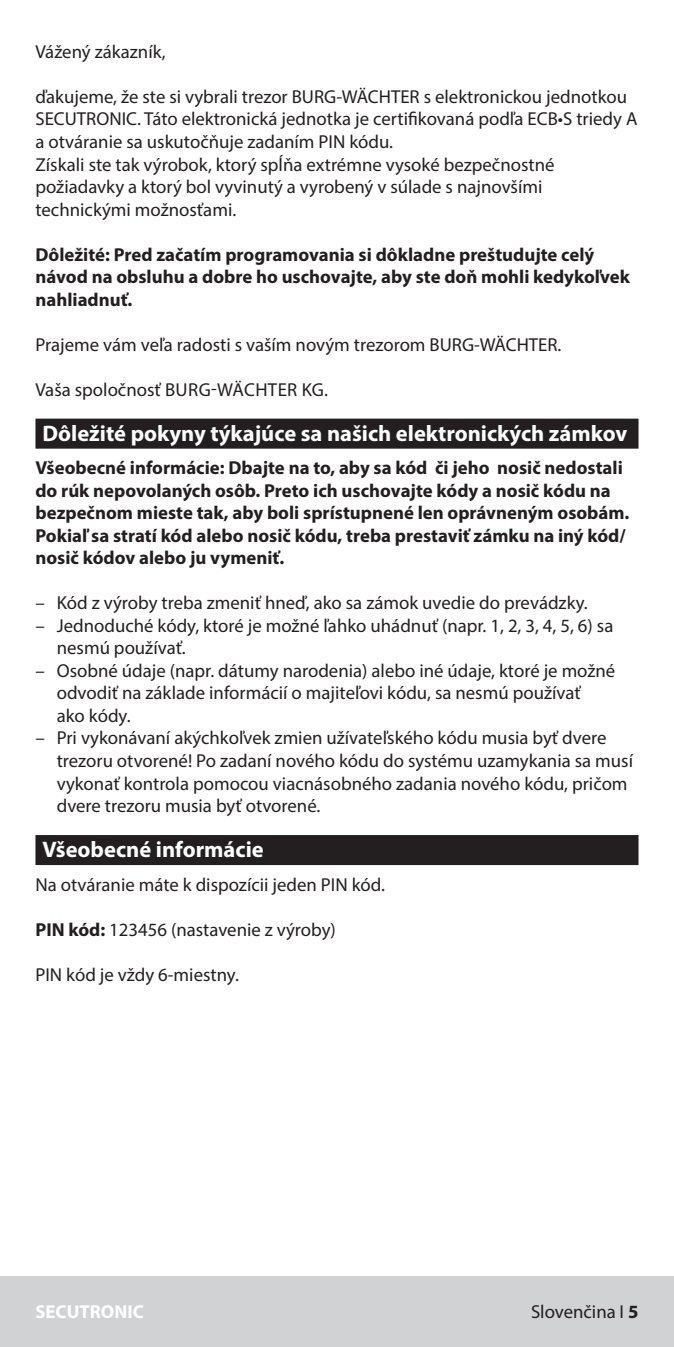
<style>
.page{position:relative;width:674px;height:1347px;background:#fff}
.page>*{position:absolute;margin:0;border:0;box-sizing:border-box;transform-origin:0 0}
.t1{font:700 22.5px "Myriad Pro";color:#fff}
.t2{font:18.75px/22.5px "Myriad Pro";color:#231f20}
.t3{font:700 18.75px/22.5px "Myriad Pro";color:#231f20}
.t4{font:700 18.75px "Myriad Pro";color:#fff}
.s1{font-weight:700}
</style>
<div class="page">
<div style="left:0;top:1276px;width:673px;height:70px;background:#d1d2d4"></div>
<div style="left:35px;top:418px;width:603px;height:30px;background:#231f20"></div>
<div style="left:35px;top:835px;width:603px;height:30px;background:#231f20"></div>
<p class="t2" style="left:35px;top:40px;width:132px">Vážený zákazník,</p>
<p class="t2" style="left:35px;top:85px;width:603px">ďakujeme, že ste si vybrali trezor BURG-WÄCHTER s elektronickou jednotkou SECUTRONIC. Táto elektronická jednotka je certifikovaná podľa ECB•S triedy A a otváranie sa uskutočňuje zadaním PIN kódu.<br>Získali ste tak výrobok, ktorý spĺňa extrémne vysoké bezpečnostné požiadavky a ktorý bol vyvinutý a vyrobený v súlade s najnovšími technickými možnosťami.</p>
<p class="t3" style="left:35px;top:242px;width:595px">Dôležité: Pred začatím programovania si dôkladne preštudujte celý návod na obsluhu a dobre ho uschovajte, aby ste doň mohli kedykoľvek nahliadnuť.</p>
<p class="t2" style="left:35px;top:333px;width:527px">Prajeme vám veľa radosti s vaším novým trezorom BURG-WÄCHTER.</p>
<p class="t2" style="left:35px;top:378px;width:294px">Vaša spoločnosť BURG-WÄCHTER KG.</p>
<p class="t1" style="left:43px;top:418px;width:586px">Dôležité pokyny týkajúce sa našich elektronických zámkov</p>
<p class="t3" style="left:35px;top:456px;width:595px">Všeobecné informácie: Dbajte na to, aby sa kód či jeho nosič nedostali do rúk nepovolaných osôb. Preto ich uschovajte kódy a nosič kódu na bezpečnom mieste tak, aby boli sprístupnené len oprávneným osobám.<br>Pokiaľ sa stratí kód alebo nosič kódu, treba prestaviť zámku na iný kód/ nosič kódov alebo ju vymeniť.</p>
<p class="t2" style="left:35px;top:591px;width:553px">– Kód z výroby treba zmeniť hneď, ako sa zámok uvedie do prevádzky.</p>
<p class="t2" style="left:57px;top:614px;width:558px;text-indent:-21px">– Jednoduché kódy, ktoré je možné ľahko uhádnuť (napr. 1, 2, 3, 4, 5, 6) sa nesmú používať.</p>
<p class="t2" style="left:57px;top:659px;width:559px;text-indent:-21px">– Osobné údaje (napr. dátumy narodenia) alebo iné údaje, ktoré je možné odvodiť na základe informácií o majiteľovi kódu, sa nesmú používať<br>ako kódy.</p>
<p class="t2" style="left:57px;top:726px;width:577px;text-indent:-21px">– Pri vykonávaní akýchkoľvek zmien užívateľského kódu musia byť dvere trezoru otvorené! Po zadaní nového kódu do systému uzamykania sa musí vykonať kontrola pomocou viacnásobného zadania nového kódu, pričom dvere trezoru musia byť otvorené.</p>
<p class="t1" style="left:43px;top:834px;width:222px">Všeobecné informácie</p>
<p class="t2" style="left:35px;top:873px;width:351px">Na otváranie máte k dispozícii jeden PIN kód.</p>
<p class="t2" style="left:35px;top:918px;width:302px"><span class="s1">PIN kód:</span> 123456 (nastavenie z výroby)</p>
<p class="t2" style="left:35px;top:963px;width:205px">PIN kód je vždy 6-miestny.</p>
<p class="t4" style="left:35px;top:1299px;width:110px">SECUTRONIC</p>
<p class="t2" style="left:530px;top:1300px;width:109px">Slovenčina I <span class="s1">5</span></p>
</div>
